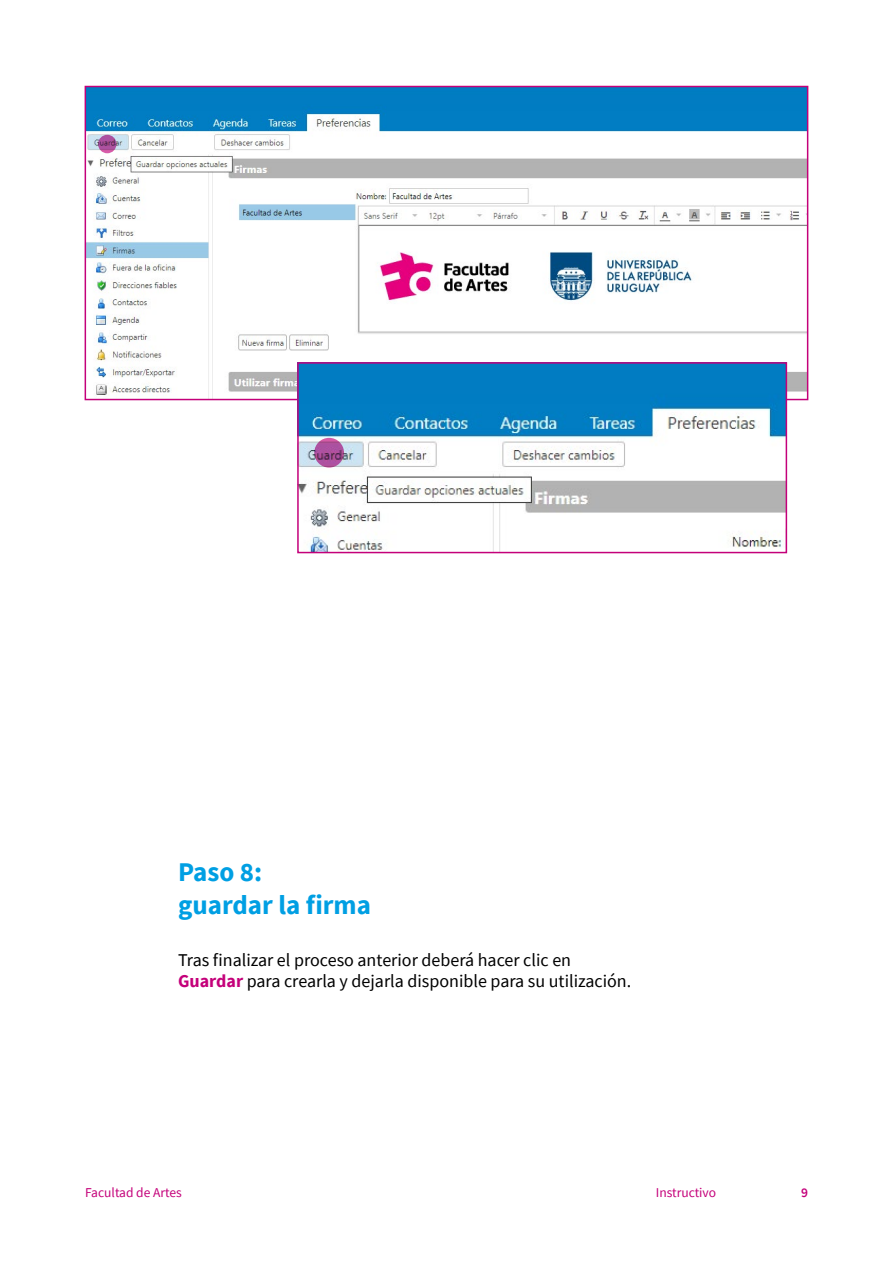
<style>
.page{position:relative;width:893px;height:1263px;background:#fff}
.page>*{position:absolute;margin:0;border:0;box-sizing:border-box;transform-origin:0 0}
.t1{font:700 27px/32.4px "Source Sans Pro";color:#009fe3}
.t2{font:18px/21px "Source Sans Pro";color:#000}
.t3{font:13.5px "Source Sans Pro";color:#c4007a}
.t4{font:600 13.5px "Source Sans Pro";color:#c4007a}
.s1{font-weight:700;color:#c4007a}
</style>
<div class="page">
<img style="left:88px;top:89px;width:717px;height:308px">
<div style="left:85px;top:86px;width:723px;height:314px;border:2px solid #c4007a"></div>
<svg style="left:98px;top:135px;width:19px;height:18px"></svg>
<img style="left:300px;top:365px;width:484px;height:185px">
<div style="left:297px;top:362px;width:490px;height:191px;border:2px solid #c4007a"></div>
<svg style="left:314px;top:438px;width:30px;height:30px"></svg>
<h1 class="t1" style="left:178px;top:856px;width:194px">Paso 8:<br>guardar la firma</h1>
<p class="t2" style="left:178px;top:949px;width:455px">Tras finalizar el proceso anterior deberá hacer clic en<br><span class="s1">Guardar</span> para crearla y dejarla disponible para su utilización.</p>
<p class="t3" style="left:85px;top:1184px;width:98px">Facultad de Artes</p>
<p class="t3" style="left:656px;top:1184px;width:62px">Instructivo</p>
<p class="t4" style="left:801px;top:1184px;width:8px">9</p>
</div>
